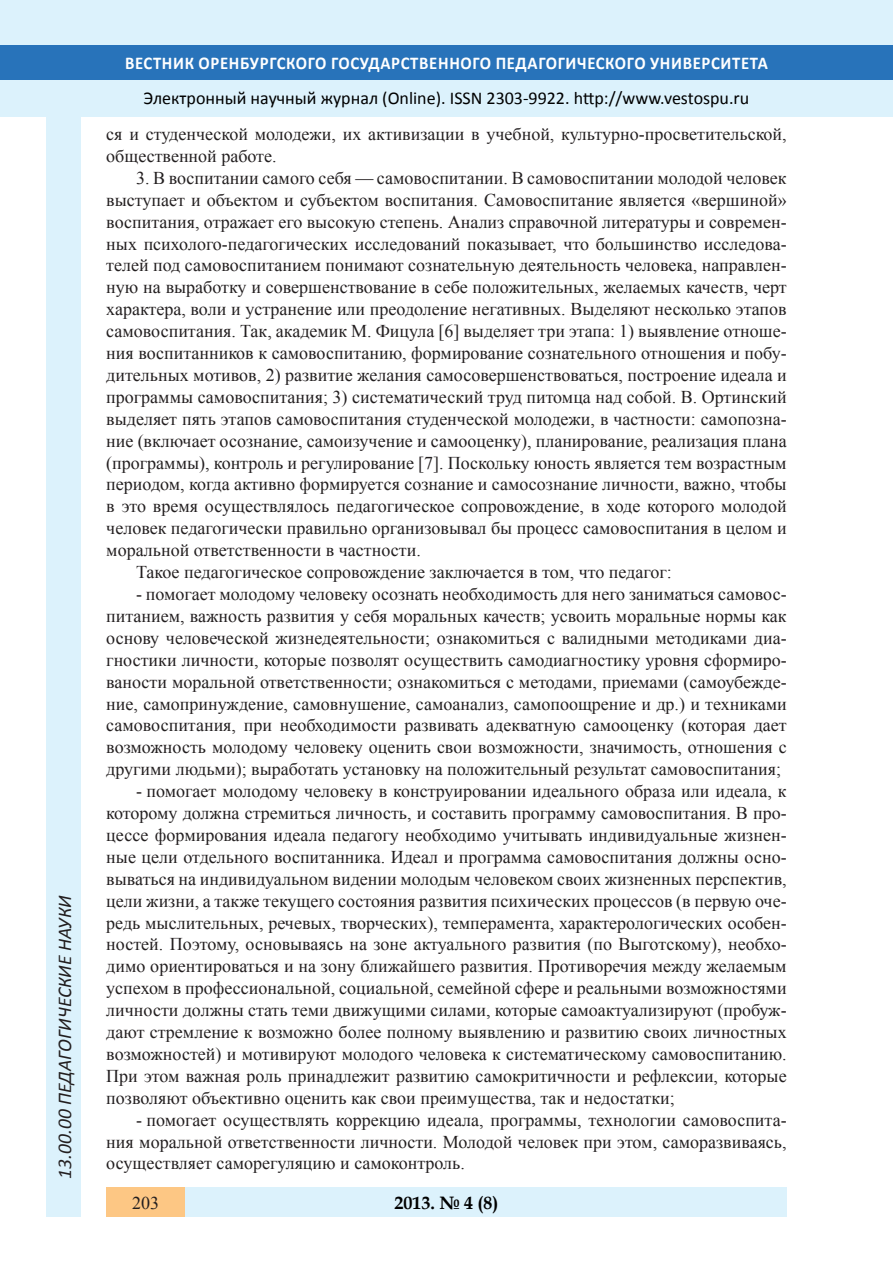
<style>
.page{position:relative;width:893px;height:1263px;background:#fff}
.page>*{position:absolute;margin:0;border:0;box-sizing:border-box;transform-origin:0 0}
.t1{font:italic 19.5px "Calibri";color:#231f20}
.Стиль2{font:18px/21.9px "Times New Roman";color:#231f20;text-align:justify}
.t2{font:18px "Calibri";color:#000}
.t3{font:700 18px "Calibri";letter-spacing:.04em;color:#fff;scale:.93 1}
.t4{font:700 18px "Book Antiqua";color:#000}
</style>
<div class="page">
<div style="left:0;top:0;width:893px;height:116px;background:#dcf2fc"></div>
<div style="left:0;top:45px;width:893px;height:34px;background:#2873ba"></div>
<div style="left:47px;top:116px;width:34px;height:1101px;background:#dcf2fc"></div>
<div style="left:106px;top:1188px;width:681px;height:29px;background:#dcf2fc"></div>
<div style="left:106px;top:1188px;width:79px;height:29px;background:#fdc784"></div>
<p class="t1" style="left:51px;top:1179px;width:285px;rotate:-90deg">13.00.00 ПЕДАГОГИЧЕСКИЕ НАУКИ</p>
<p class="t3" style="left:125px;top:50px;width:693px">ВЕСТНИК ОРЕНБУРГСКОГО ГОСУДАРСТВЕННОГО ПЕДАГОГИЧЕСКОГО УНИВЕРСИТЕТА</p>
<p class="t2" style="left:144px;top:85px;width:607px">Электронный научный журнал (Online). ISSN 2303-9922. http://www.vestospu.ru</p>
<p class="Стиль2" style="left:106px;top:122px;width:682px">ся и студенческой молодежи, их активизации в учебной, культурно-просветительской, общественной работе.</p>
<p class="Стиль2" style="left:106px;top:166px;width:682px;text-indent:30px">3. В воспитании самого себя — самовоспитании. В самовоспитании молодой человек выступает и объектом и субъектом воспитания. Самовоспитание является «вершиной» воспитания, отражает его высокую степень. Анализ справочной литературы и современ&shy;ных психолого-педагогических исследований показывает, что большинство исследова&shy;телей под самовоспитанием понимают сознательную деятельность человека, направлен&shy;ную на выработку и совершенствование в себе положительных, желаемых качеств, черт характера, воли и устранение или преодоление негативных. Выделяют несколько этапов самовоспитания. Так, академик М. Фицула [6] выделяет три этапа: 1) выявление отноше&shy;ния воспитанников к самовоспитанию, формирование сознательного отношения и побу&shy;дительных мотивов, 2) развитие желания самосовершенствоваться, построение идеала и программы самовоспитания; 3) систематический труд питомца над собой. В. Ортинский выделяет пять этапов самовоспитания студенческой молодежи, в частности: самопозна&shy;ние (включает осознание, самоизучение и самооценку), планирование, реализация плана (программы), контроль и регулирование [7]. Поскольку юность является тем возрастным периодом, когда активно формируется сознание и самосознание личности, важно, чтобы в это время осуществлялось педагогическое сопровождение, в ходе которого молодой человек педагогически правильно организовывал бы процесс самовоспитания в целом и моральной ответственности в частности.</p>
<p class="Стиль2" style="left:136px;top:560px;width:537px">Такое педагогическое сопровождение заключается в том, что педагог:</p>
<p class="Стиль2" style="left:106px;top:582px;width:682px;text-indent:30px">- помогает молодому человеку осознать необходимость для него заниматься самовос&shy;питанием, важность развития у себя моральных качеств; усвоить моральные нормы как основу человеческой жизнедеятельности; ознакомиться с валидными методиками диа&shy;гностики личности, которые позволят осуществить самодиагностику уровня сформиро&shy;ваности моральной ответственности; ознакомиться с методами, приемами (самоубежде&shy;ние, самопринуждение, самовнушение, самоанализ, самопоощрение и др.) и техниками самовоспитания, при необходимости развивать адекватную самооценку (которая дает возможность молодому человеку оценить свои возможности, значимость, отношения с другими людьми); выработать установку на положительный результат самовоспитания;</p>
<p class="Стиль2" style="left:106px;top:779px;width:682px;text-indent:30px">- помогает молодому человеку в конструировании идеального образа или идеала, к которому должна стремиться личность, и составить программу самовоспитания. В про&shy;цессе формирования идеала педагогу необходимо учитывать индивидуальные жизнен&shy;ные цели отдельного воспитанника. Идеал и программа самовоспитания должны осно&shy;вываться на индивидуальном видении молодым человеком своих жизненных перспектив, цели жизни, а также текущего состояния развития психических процессов (в первую оче&shy;редь мыслительных, речевых, творческих), темперамента, характерологических особен&shy;ностей. Поэтому, основываясь на зоне актуального развития (по Выготскому), необхо&shy;димо ориентироваться и на зону ближайшего развития. Противоречия между желаемым успехом в профессиональной, социальной, семейной сфере и реальными возможностями личности должны стать теми движущими силами, которые самоактуализируют (пробуж&shy;дают стремление к возможно более полному выявлению и развитию своих личностных возможностей) и мотивируют молодого человека к систематическому самовоспитанию.<br>При этом важная роль принадлежит развитию самокритичности и рефлексии, которые позволяют объективно оценить как свои преимущества, так и недостатки;</p>
<p class="Стиль2" style="left:106px;top:1108px;width:682px;text-indent:30px">‑ помогает осуществлять коррекцию идеала, программы, технологии самовоспита&shy;ния моральной ответственности личности. Молодой человек при этом, саморазвиваясь, осуществляет саморегуляцию и самоконтроль.</p>
<p class="Стиль2" style="left:132px;top:1191px;width:28px">203</p>
<p class="t4" style="left:394px;top:1190px;width:106px">2013. № 4 (8)</p>
</div>
